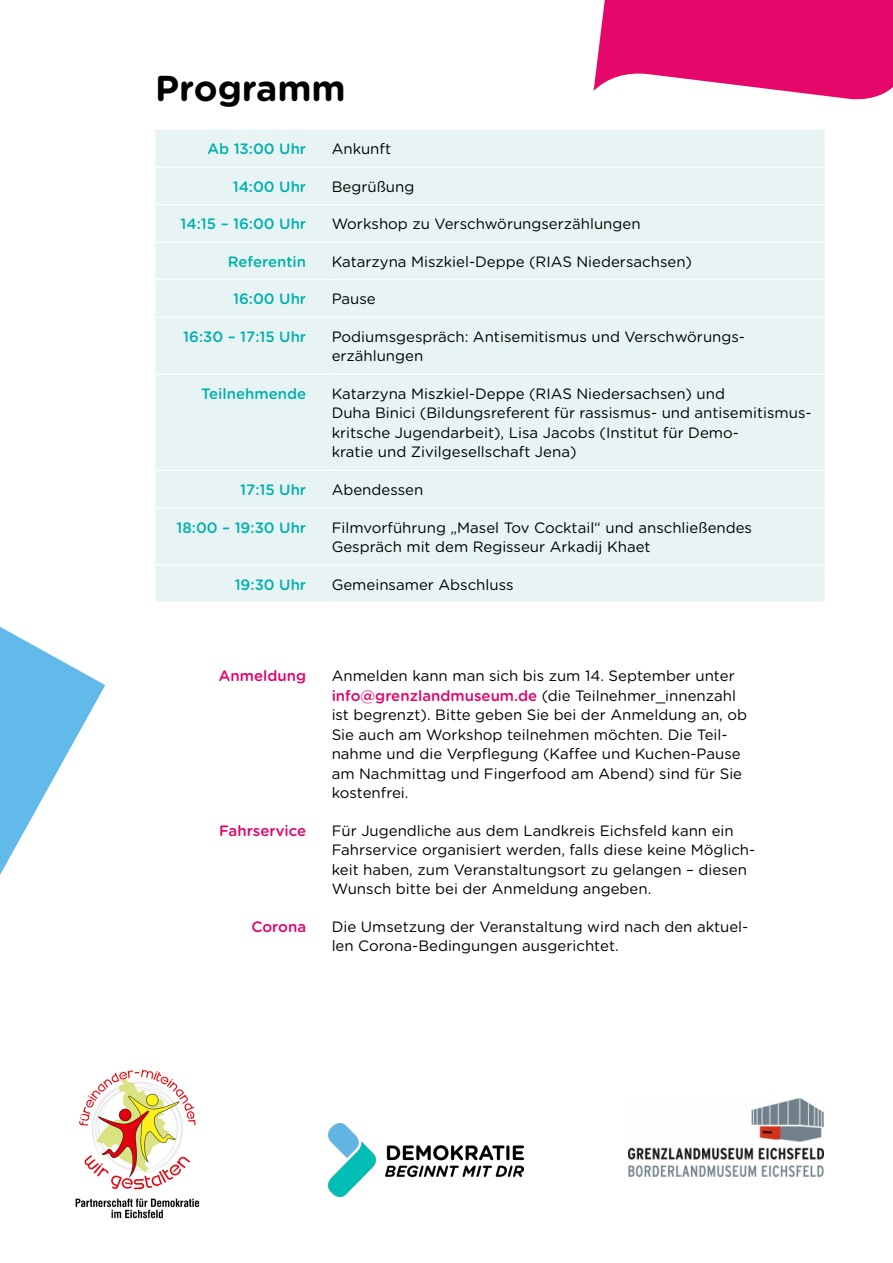
<style>
.page{position:relative;width:893px;height:1263px;background:#fff}
.page>*{position:absolute;margin:0;border:0;box-sizing:border-box;transform-origin:0 0}
.UE1{font:700 36px "Gotham Rounded";color:#000}
.tabelle{font:15px/19.5px "Gotham Rounded";color:#000}
.tabelle-2{font:500 15px "Gotham Rounded";color:#00b0ad}
.tabelle-3{font:500 15px "Gotham Rounded";color:#e6006a}
.s1{font-weight:500;color:#e6006a}
</style>
<div class="page">
<img style="left:628px;top:1098px;width:196px;height:79px">
<img style="left:329px;top:1124px;width:195px;height:72px">
<img style="left:75px;top:1069px;width:125px;height:150px">
<div style="left:155px;top:130px;width:669px;height:472px;background:#e8f4f4"></div>
<hr style="left:155px;top:167px;width:177px;height:1px;background:#fff">
<hr style="left:332px;top:167px;width:492px;height:1px;background:#fff">
<hr style="left:155px;top:204px;width:177px;height:1px;background:#fff">
<hr style="left:332px;top:204px;width:492px;height:1px;background:#fff">
<hr style="left:155px;top:242px;width:177px;height:1px;background:#fff">
<hr style="left:332px;top:242px;width:492px;height:1px;background:#fff">
<hr style="left:155px;top:279px;width:177px;height:1px;background:#fff">
<hr style="left:332px;top:279px;width:492px;height:1px;background:#fff">
<hr style="left:155px;top:317px;width:177px;height:1px;background:#fff">
<hr style="left:332px;top:317px;width:492px;height:1px;background:#fff">
<hr style="left:155px;top:374px;width:177px;height:1px;background:#fff">
<hr style="left:332px;top:374px;width:492px;height:1px;background:#fff">
<hr style="left:155px;top:470px;width:177px;height:1px;background:#fff">
<hr style="left:332px;top:470px;width:492px;height:1px;background:#fff">
<hr style="left:155px;top:507px;width:177px;height:1px;background:#fff">
<hr style="left:332px;top:507px;width:492px;height:1px;background:#fff">
<hr style="left:155px;top:564px;width:177px;height:1px;background:#fff">
<hr style="left:332px;top:564px;width:492px;height:1px;background:#fff">
<svg style="left:0;top:627px;width:105px;height:248px"></svg>
<svg style="left:594px;top:0;width:299px;height:100px;background:#e82d80"></svg>
<p class="UE1" style="left:155px;top:62px;width:192px">Programm</p>
<p class="tabelle-2" style="left:208px;top:138px;width:100px">Ab 13:00 Uhr</p>
<p class="tabelle" style="left:332px;top:139px;width:61px">Ankunft</p>
<p class="tabelle-2" style="left:233px;top:176px;width:75px">14:00 Uhr</p>
<p class="tabelle" style="left:332px;top:176px;width:84px">Begrüßung</p>
<p class="tabelle-2" style="left:181px;top:213px;width:127px">14:15 – 16:00 Uhr</p>
<p class="tabelle" style="left:332px;top:214px;width:310px">Workshop zu Verschwörungserzählungen</p>
<p class="tabelle-2" style="left:228px;top:251px;width:80px">Referentin</p>
<p class="tabelle" style="left:332px;top:251px;width:362px">Katarzyna Miszkiel-Deppe (RIAS Niedersachsen)</p>
<p class="tabelle-2" style="left:233px;top:288px;width:75px">16:00 Uhr</p>
<p class="tabelle" style="left:332px;top:289px;width:46px">Pause</p>
<p class="tabelle-2" style="left:183px;top:326px;width:124px">16:30 – 17:15 Uhr</p>
<p class="tabelle" style="left:332px;top:326px;width:413px">Podiumsgespräch: Antisemitismus und Verschwörungs&shy;erzählungen</p>
<p class="tabelle-2" style="left:201px;top:383px;width:107px">Teilnehmende</p>
<p class="tabelle" style="left:332px;top:383px;width:480px">Katarzyna Miszkiel-Deppe (RIAS Niedersachsen) und<br>Duha Binici (Bildungsreferent für rassismus- und antisemitismus&shy;kritsche Jugendarbeit), Lisa Jacobs (Institut für Demo-<br>kratie und Zivilgesellschaft Jena)</p>
<p class="tabelle-2" style="left:240px;top:479px;width:67px">17:15 Uhr</p>
<p class="tabelle" style="left:332px;top:479px;width:93px">Abendessen</p>
<p class="tabelle-2" style="left:176px;top:516px;width:131px">18:00 – 19:30 Uhr</p>
<p class="tabelle" style="left:332px;top:517px;width:422px">Filmvorführung „Masel Tov Cocktail“ und anschließendes<br>Gespräch mit dem Regisseur Arkadij Khaet</p>
<p class="tabelle-2" style="left:235px;top:573px;width:73px">19:30 Uhr</p>
<p class="tabelle" style="left:332px;top:574px;width:183px">Gemeinsamer Abschluss</p>
<p class="tabelle-3" style="left:219px;top:665px;width:89px">Anmeldung</p>
<p class="tabelle" style="left:332px;top:665px;width:417px">Anmelden kann man sich bis zum 14. September unter <span class="s1">info@grenzlandmuseum.de</span> (die Teilnehmer_innenzahl ist begrenzt). Bitte geben Sie bei der Anmeldung an, ob Sie auch am Workshop teilnehmen möchten. Die Teil&shy;nahme und die Verpflegung (Kaffee und Kuchen-Pause am Nachmittag und Fingerfood am Abend) sind für Sie kostenfrei.</p>
<p class="tabelle-3" style="left:219px;top:820px;width:89px">Fahrservice</p>
<p class="tabelle" style="left:332px;top:820px;width:425px">Für Jugendliche aus dem Landkreis Eichsfeld kann ein Fahrservice organisiert werden, falls diese keine Möglich&shy;keit haben, zum Veranstaltungsort zu gelangen – diesen Wunsch bitte bei der Anmeldung angeben.</p>
<p class="tabelle-3" style="left:251px;top:916px;width:56px">Corona</p>
<p class="tabelle" style="left:332px;top:916px;width:418px">Die Umsetzung der Veranstaltung wird nach den aktuel&shy;len Corona-Bedingungen ausgerichtet.</p>
</div>
